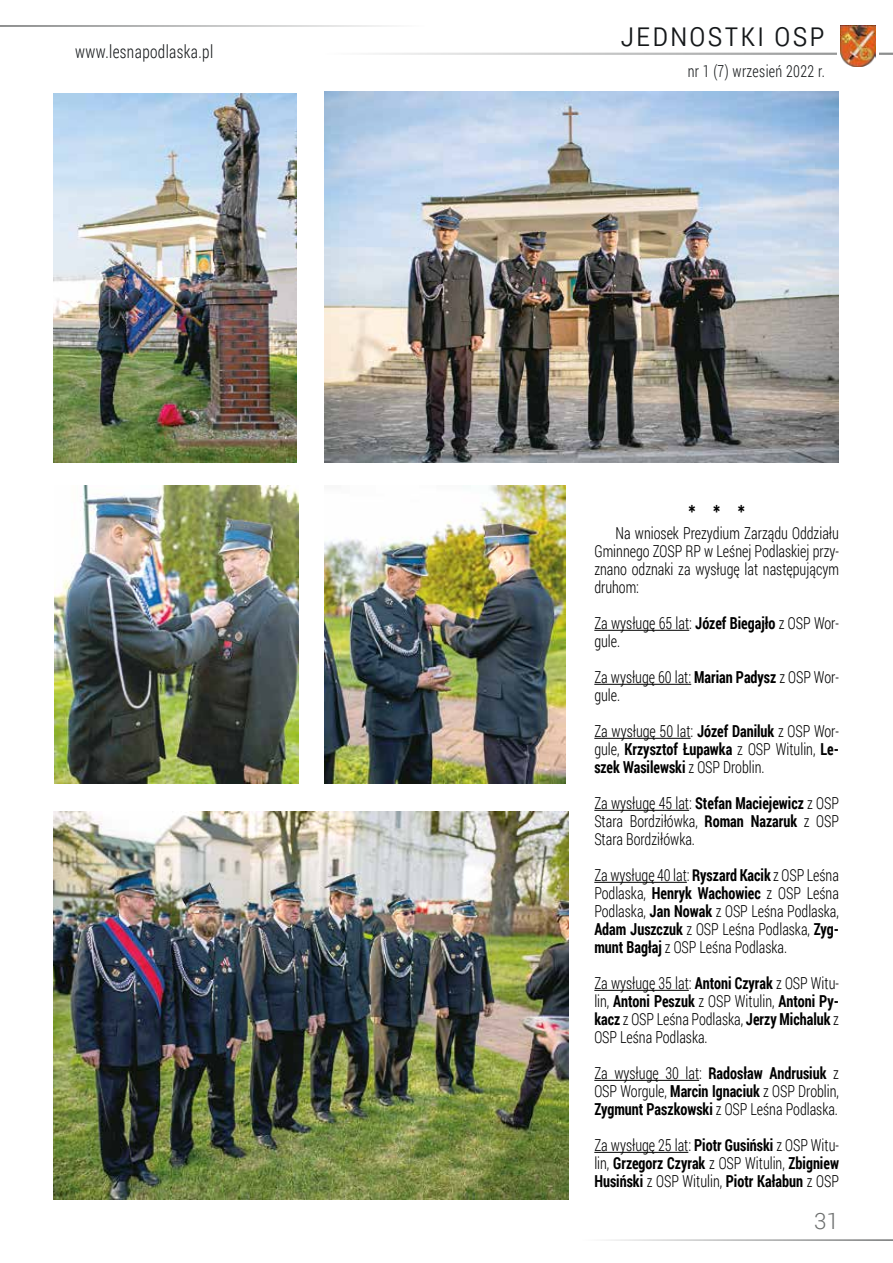
<style>
.page{position:relative;width:893px;height:1263px;background:#fff}
.page>*{position:absolute;margin:0;border:0;box-sizing:border-box;transform-origin:0 0}
.t1{font:300 33px "Roboto Condensed";color:#15181a}
.t2{font:300 22.5px "Roboto";color:#6b6d6d}
.t3{font:900 21px "Lato";color:#000;scale:.87 1}
.t4{font:300 18px "Roboto Condensed";letter-spacing:.025em;color:#15181a;scale:.87 1}
.t5{font:300 16.5px/18px "Roboto Condensed";color:#000;text-align:justify;scale:.87 1}
.t6{font:300 16.5px "Roboto Condensed";letter-spacing:.025em;color:#15181a;scale:.87 1}
.s1{font-weight:700}
</style>
<div class="page">
<hr style="left:582px;top:1239px;width:311px;height:2px;background:#6b6d6d">
<hr style="left:0;top:25px;width:425px;height:2px;background:#6b6d6d">
<hr style="left:324px;top:53px;width:569px;height:1px;background:#6b6d6d">
<hr style="left:324px;top:54px;width:569px;height:1px;background:#6b6d6d">
<svg style="left:837px;top:47px;width:42px;height:9px"></svg>
<img style="left:841px;top:26px;width:34px;height:40px">
<hr style="left:594px;top:630px;width:95px;height:1px;background:#000">
<hr style="left:594px;top:684px;width:97px;height:1px;background:#000">
<hr style="left:594px;top:738px;width:96px;height:1px;background:#000">
<hr style="left:594px;top:810px;width:95px;height:1px;background:#000">
<hr style="left:594px;top:882px;width:93px;height:1px;background:#000">
<hr style="left:594px;top:990px;width:95px;height:1px;background:#000">
<hr style="left:594px;top:1080px;width:105px;height:1px;background:#000">
<hr style="left:594px;top:1152px;width:94px;height:1px;background:#000">
<img style="left:54px;top:94px;width:243px;height:368px">
<img style="left:324px;top:92px;width:515px;height:370px">
<img style="left:54px;top:486px;width:245px;height:297px">
<img style="left:324px;top:486px;width:242px;height:297px">
<img style="left:54px;top:812px;width:515px;height:387px">
<p class="t4" style="left:75px;top:39px;width:160px">www.lesnapodlaska.pl</p>
<h1 class="t1" style="left:620px;top:11px;width:206px">jednostki osp</h1>
<p class="t6" style="left:688px;top:59px;width:159px">nr 1 (7) wrzesień 2022 r.</p>
<p class="t3" style="left:688px;top:498px;width:67px">* * *</p>
<p class="t5" style="left:594px;top:524px;width:283px;text-indent:21px">Na wniosek Prezydium Zarządu Oddziału Gminnego ZOSP RP w Leśnej Podlaskiej przy&shy;znano odznaki za wysługę lat następującym druhom:</p>
<p class="t5" style="left:594px;top:614px;width:283px">Za wysługę 65 lat: <span class="s1">Józef Biegajło</span> z OSP Wor&shy;gule.</p>
<p class="t5" style="left:594px;top:668px;width:283px">Za wysługę 60 lat: <span class="s1">Marian Padysz</span> z OSP Wor&shy;gule.</p>
<p class="t5" style="left:594px;top:722px;width:283px">Za wysługę 50 lat: <span class="s1">Józef Daniluk</span> z OSP Wor&shy;gule, <span class="s1">Krzysztof Łupawka</span> z OSP Witulin, <span class="s1">Le&shy;szek Wasilewski</span> z OSP Droblin.</p>
<p class="t5" style="left:594px;top:794px;width:283px">Za wysługę 45 lat: <span class="s1">Stefan Maciejewicz</span> z OSP Stara Bordziłówka, <span class="s1">Roman Nazaruk</span> z OSP Stara Bordziłówka.</p>
<p class="t5" style="left:594px;top:866px;width:283px">Za wysługę 40 lat: <span class="s1">Ryszard Kacik</span> z OSP Leśna Podlaska, <span class="s1">Henryk Wachowiec</span> z OSP Leśna Podlaska, <span class="s1">Jan Nowak</span> z OSP Leśna Podlaska, <span class="s1">Adam Juszczuk</span> z OSP Leśna Podlaska, <span class="s1">Zyg&shy;munt Bagłaj</span> z OSP Leśna Podlaska.</p>
<p class="t5" style="left:594px;top:974px;width:283px">Za wysługę 35 lat: <span class="s1">Antoni Czyrak</span> z OSP Witu&shy;lin, <span class="s1">Antoni Peszuk</span> z OSP Witulin, <span class="s1">Antoni Py&shy;kacz</span> z OSP Leśna Podlaska, <span class="s1">Jerzy Michaluk</span> z OSP Leśna Podlaska.</p>
<p class="t5" style="left:594px;top:1064px;width:283px">Za wysługę 30 lat: <span class="s1">Radosław Andrusiuk</span> z OSP Worgule, <span class="s1">Marcin Ignaciuk</span> z OSP Droblin, <span class="s1">Zygmunt Paszkowski</span> z OSP Leśna Podlaska.</p>
<p class="t5" style="left:594px;top:1136px;width:283px">Za wysługę 25 lat: <span class="s1">Piotr Gusiński</span> z OSP Witu&shy;lin, <span class="s1">Grzegorz Czyrak</span> z OSP Witulin, <span class="s1">Zbigniew Husiński</span> z OSP Witulin, <span class="s1">Piotr Kałabun</span> z OSP</p>
<h2 class="t2" style="left:814px;top:1205px;width:26px">31</h2>
</div>
